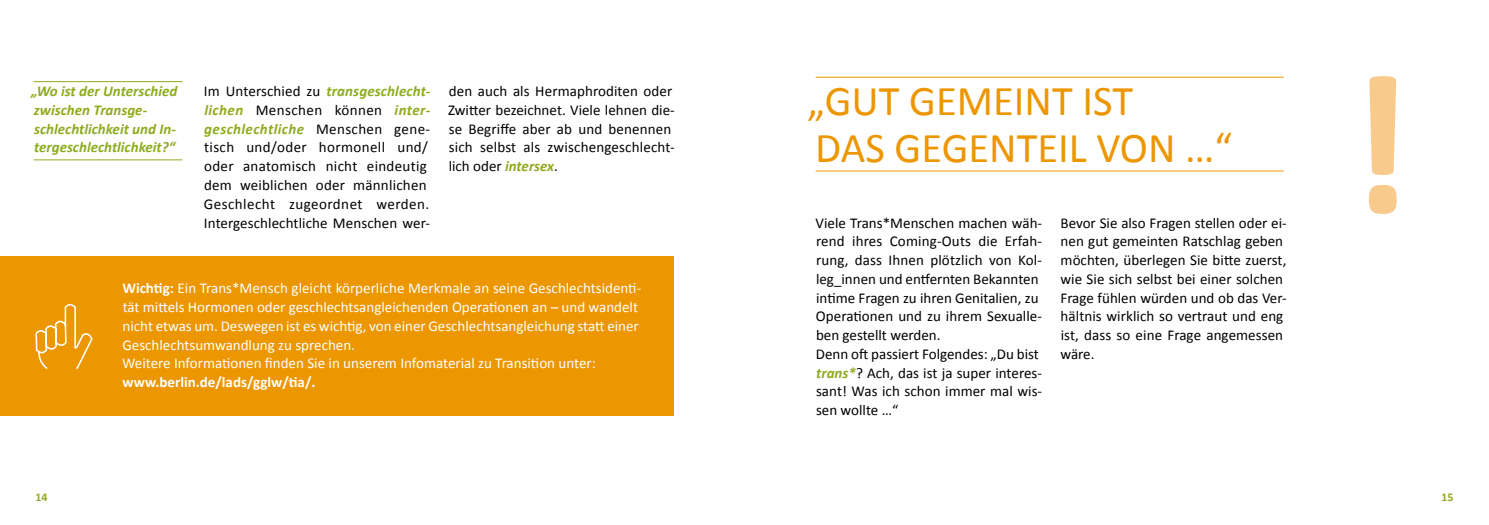
<style>
.page{position:relative;width:1489px;height:525px;background:#fff}
.page>*{position:absolute;margin:0;border:0;box-sizing:border-box;transform-origin:0 0}
.t1{font:700 201.5px "Calibri";color:#f8cb8c}
.t2{font:42.5px/46.9px "Calibri";color:#ec9600}
.t3{font:15px/18.8px "Calibri";letter-spacing:.005em;color:#000}
.t4{font:15px/18.8px "Calibri";color:#fff}
.t5{font:italic 700 15px/18.8px "Calibri";color:#8fab1e}
.t6{font:700 15px "Calibri";color:#fff}
.t7{font:700 11.88px "Calibri";color:#8fab1e}
.s1{font-weight:700;font-style:italic;color:#8fab1e}
.s2{font-weight:700}
</style>
<div class="page">
<hr style="left:34px;top:81px;width:148px;height:1px;background:#8fab1e">
<hr style="left:34px;top:159px;width:148px;height:1px;background:#8fab1e">
<div style="left:0;top:255px;width:673px;height:160px;background:#ec9600"></div>
<svg style="left:34px;top:255px;width:59px;height:161px"></svg>
<hr style="left:815px;top:77px;width:468px;height:1px;background:#ec9600">
<hr style="left:815px;top:171px;width:468px;height:1px;background:#ec9600">
<h3 class="t5" style="left:31px;top:82px;width:148px">„Wo ist der Unterschied zwischen Transge&shy;schlechtlichkeit und In&shy;tergeschlechtlichkeit?“</h3>
<p class="t3" style="left:204px;top:82px;width:228px">Im Unterschied zu <span class="s1">transgeschlecht&shy;lichen</span> Menschen können <span class="s1">inter&shy;geschlechtliche</span> Menschen gene&shy;tisch und/oder hormonell und/ oder anatomisch nicht eindeutig dem weiblichen oder männlichen Geschlecht zugeordnet werden.<br>Intergeschlechtliche Menschen wer-</p>
<p class="t3" style="left:448px;top:82px;width:228px">den auch als Hermaphroditen oder<br>Zwitter bezeichnet. Viele lehnen die&shy;se Begriffe aber ab und benennen sich selbst als zwischengeschlecht&shy;lich oder <span class="s1">intersex</span>.</p>
<p class="t4" style="left:122px;top:279px;width:520px"><span class="s2">Wichtig:</span> Ein Trans*Mensch gleicht körperliche Merkmale an seine Geschlechtsidenti&shy;tät mittels Hormonen oder geschlechtsangleichenden Operationen an – und wandelt nicht etwas um. Deswegen ist es wichtig, von einer Geschlechtsangleichung statt einer Geschlechtsumwandlung zu sprechen.</p>
<p class="t4" style="left:122px;top:354px;width:475px">Weitere Informationen finden Sie in unserem Infomaterial zu Transition unter:</p>
<p class="t6" style="left:123px;top:372px;width:194px">www.berlin.de/lads/gglw/tia/.</p>
<h2 class="t2" style="left:807px;top:77px;width:426px">„GUT GEMEINT IST<br>DAS GEGENTEIL VON …“</h2>
<p class="t3" style="left:815px;top:213px;width:228px">Viele Trans*Menschen machen wäh&shy;rend ihres Coming-Outs die Erfah&shy;rung, dass Ihnen plötzlich von Kol&shy;leg_innen und entfernten Bekannten intime Fragen zu ihren Genitalien, zu<br>Operationen und zu ihrem Sexualle&shy;ben gestellt werden.<br>Denn oft passiert Folgendes: „Du bist <span class="s1">trans*</span>? Ach, das ist ja super interes&shy;sant! Was ich schon immer mal wis&shy;sen wollte …“</p>
<p class="t3" style="left:1060px;top:213px;width:228px">Bevor Sie also Fragen stellen oder ei&shy;nen gut gemeinten Ratschlag geben möchten, überlegen Sie bitte zuerst, wie Sie sich selbst bei einer solchen<br>Frage fühlen würden und ob das Ver&shy;hältnis wirklich so vertraut und eng ist, dass so eine Frage angemessen wäre.</p>
<h1 class="t1" style="left:1346px;top:17px;width:67px">!</h1>
<p class="t7" style="left:35px;top:489px;width:14px">14</p>
<p class="t7" style="left:1441px;top:489px;width:14px">15</p>
</div>
